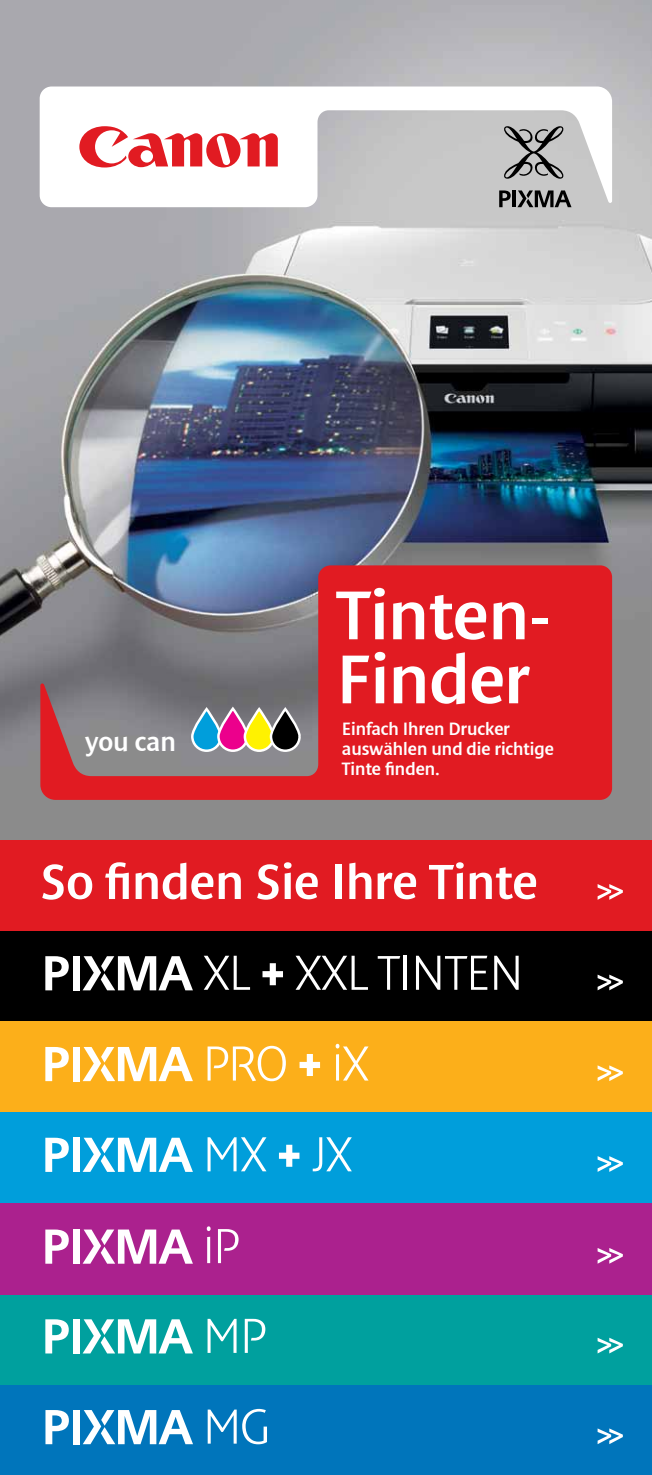
<style>
.page{position:relative;width:652px;height:1475px;background:#fff}
.page>*{position:absolute;margin:0;border:0;box-sizing:border-box;transform-origin:0 0}
.t1{font:70px/64px "Denda New";color:#fff}
.t2{font:50px "Denda New";color:#fff}
.t3{font:300 50px "Denda New";letter-spacing:-.02em;color:#fff}
.t4{font:300 50px "Denda New";color:#fff}
.t5{font:27px "Denda New";color:#fff}
.t6{font:18px/20px "Denda New";color:#fff}
.s1{font-weight:700}
</style>
<div class="page">
<div style="left:0;top:1373px;width:652px;height:101px;background:#0075bb"></div>
<div style="left:0;top:1282px;width:652px;height:101px;background:#00a09e"></div>
<div style="left:0;top:1192px;width:652px;height:102px;background:#ab218e"></div>
<div style="left:0;top:1101px;width:652px;height:101px;background:#009edb"></div>
<div style="left:0;top:1010px;width:652px;height:101px;background:#fcaf1a"></div>
<div style="left:0;top:919px;width:652px;height:101px;background:#000"></div>
<div style="left:0;top:828px;width:652px;height:102px;background:#e11b22"></div>
<img style="left:0;top:0;width:652px;height:839px">
<svg style="left:45px;top:1410px;width:24px;height:33px"></svg>
<div style="left:73px;top:1409px;width:7px;height:34px;background:#fff"></div>
<svg style="left:83px;top:1410px;width:110px;height:33px"></svg>
<svg style="left:45px;top:1319px;width:24px;height:34px"></svg>
<div style="left:73px;top:1318px;width:7px;height:35px;background:#fff"></div>
<svg style="left:83px;top:1319px;width:110px;height:34px"></svg>
<svg style="left:45px;top:1229px;width:24px;height:34px"></svg>
<div style="left:73px;top:1229px;width:7px;height:34px;background:#fff"></div>
<svg style="left:83px;top:1229px;width:110px;height:34px"></svg>
<svg style="left:45px;top:1137px;width:24px;height:34px"></svg>
<div style="left:73px;top:1137px;width:7px;height:34px;background:#fff"></div>
<svg style="left:83px;top:1137px;width:110px;height:34px"></svg>
<svg style="left:45px;top:1047px;width:24px;height:33px"></svg>
<div style="left:73px;top:1046px;width:7px;height:34px;background:#fff"></div>
<svg style="left:83px;top:1047px;width:110px;height:33px"></svg>
<svg style="left:45px;top:956px;width:24px;height:34px"></svg>
<div style="left:73px;top:956px;width:7px;height:34px;background:#fff"></div>
<svg style="left:83px;top:956px;width:110px;height:34px"></svg>
<svg style="left:40px;top:565px;width:572px;height:234px;background:#b7434b"></svg>
<svg style="left:40px;top:86px;width:572px;height:121px"></svg>
<svg style="left:79px;top:126px;width:199px;height:41px"></svg>
<svg style="left:499px;top:190px;width:12px;height:17px"></svg>
<hr style="left:513px;top:190px;width:3px;height:17px;background:#000">
<svg style="left:517px;top:190px;width:54px;height:17px"></svg>
<svg style="left:504px;top:126px;width:59px;height:53px;background:#919191"></svg>
<svg style="left:192px;top:708px;width:29px;height:43px"></svg>
<div style="left:191px;top:707px;width:31px;height:44px;border:2px solid #fff;border-radius:14px"></div>
<svg style="left:218px;top:707px;width:30px;height:44px"></svg>
<div style="left:217px;top:707px;width:32px;height:44px;border:2px solid #fff;border-radius:14px"></div>
<svg style="left:244px;top:708px;width:30px;height:43px"></svg>
<div style="left:244px;top:707px;width:31px;height:44px;border:2px solid #fff;border-radius:14px"></div>
<svg style="left:270px;top:708px;width:30px;height:43px"></svg>
<div style="left:270px;top:707px;width:31px;height:44px;border:2px solid #fff;border-radius:14px"></div>
<svg style="left:598px;top:884px;width:25px;height:15px"></svg>
<svg style="left:598px;top:974px;width:25px;height:16px"></svg>
<svg style="left:598px;top:1065px;width:25px;height:15px"></svg>
<svg style="left:598px;top:1156px;width:25px;height:15px"></svg>
<svg style="left:598px;top:1248px;width:25px;height:15px"></svg>
<svg style="left:598px;top:1337px;width:25px;height:16px"></svg>
<svg style="left:598px;top:1428px;width:25px;height:15px"></svg>
<h3 class="t5" style="left:85px;top:726px;width:93px">you can</h3>
<h1 class="t1" style="left:336px;top:584px;width:216px">Tinten-<br>Finder</h1>
<p class="t6" style="left:342px;top:719px;width:214px">Einfach Ihren Drucker auswählen und die richtige<br>Tinte finden.</p>
<h2 class="t2" style="left:40px;top:855px;width:499px">So finden Sie Ihre Tinte</h2>
<h2 class="t4" style="left:203px;top:945px;width:322px">XL <span class="s1">+</span> XXL TINTEN</h2>
<h2 class="t3" style="left:203px;top:1036px;width:168px">PRO <span class="s1">+</span> iX</h2>
<h2 class="t3" style="left:203px;top:1127px;width:151px">MX <span class="s1">+</span> JX</h2>
<h2 class="t3" style="left:203px;top:1219px;width:38px">iP</h2>
<h2 class="t3" style="left:203px;top:1308px;width:65px">MP</h2>
<h2 class="t3" style="left:203px;top:1399px;width:69px">MG</h2>
</div>
